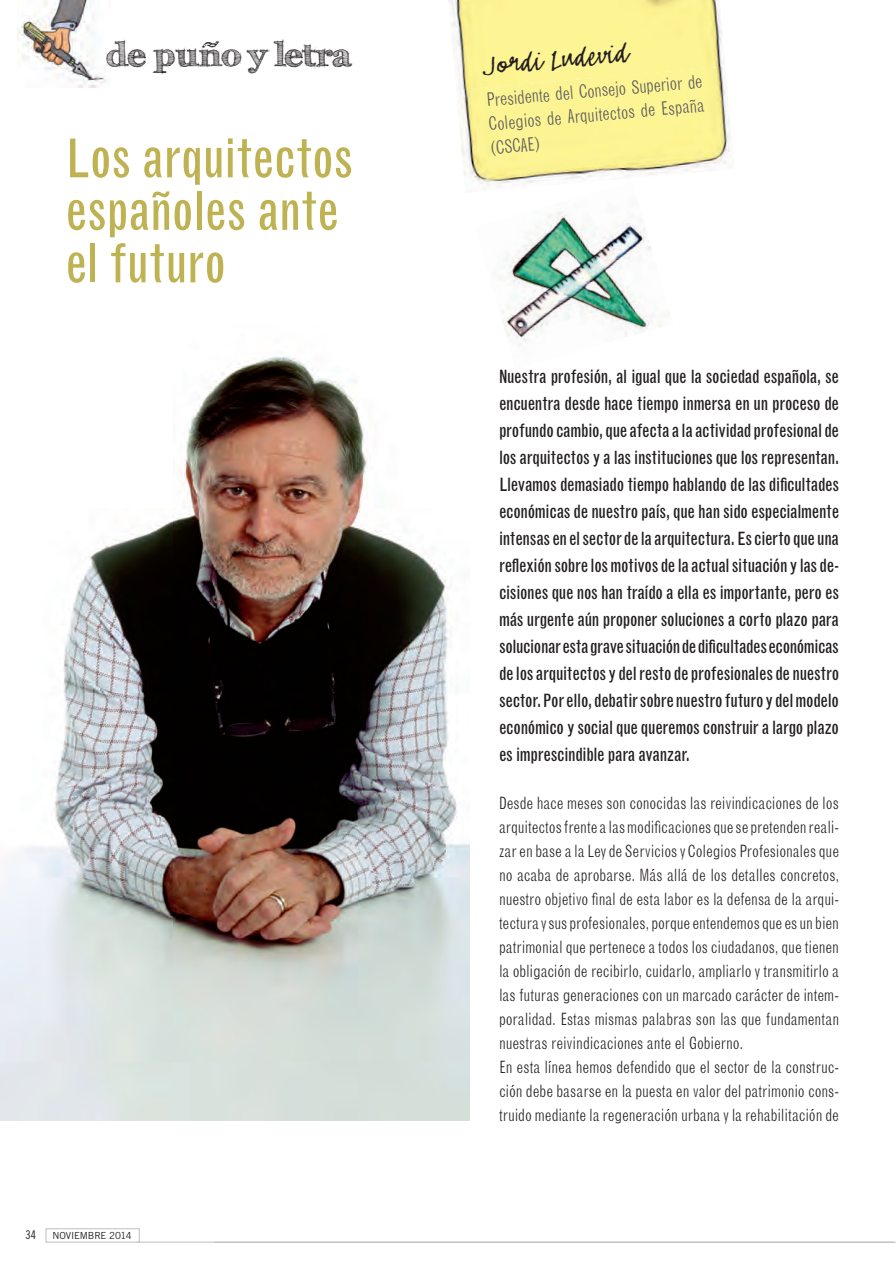
<style>
.page{position:relative;width:896px;height:1267px;background:#fff}
.page>*{position:absolute;margin:0;border:0;box-sizing:border-box;transform-origin:0 0}
.t1{font:condensed 52.5px/52.5px "Grotesque";letter-spacing:-.005em;color:#beb253}
.t2{font:700 33px "FFF Tusj";color:#231f20}
.t3{font:31.5px "Emmascript MVB Std";color:#231f20}
.t4{font:condensed 18px/27px "Grotesque";letter-spacing:-.02em;color:#231f20;text-align:justify}
.t5{font:300 condensed 18px/24px "Grotesque";color:#57585a;text-align:justify}
.t6{font:300 condensed 16.5px/24px "Grotesque";letter-spacing:-.01em;color:#231f20}
.t7{font:12px "Trade Gothic LT Std Cn 18";color:#231f20}
.t8{font:9.75px "Trade Gothic LT Std";letter-spacing:-.015em;color:#231f20}
</style>
<div class="page">
<img style="left:17px;top:0;width:90px;height:88px">
<img style="left:600px;top:78px;width:134px;height:98px">
<img style="left:456px;top:78px;width:144px;height:104px">
<img style="left:591px;top:0;width:134px;height:78px">
<img style="left:448px;top:0;width:143px;height:90px">
<div style="left:46px;top:1228px;width:94px;height:14px;border:1px solid #bdbfbc"></div>
<hr style="left:138px;top:1241px;width:756px;height:1px;background:#bdbfbc">
<img style="left:0;top:356px;width:469px;height:764px">
<img style="left:479px;top:182px;width:191px;height:164px">
<h2 class="t2" style="left:106px;top:36px;width:245px">de puño y letra</h2>
<h1 class="t1" style="left:65px;top:133px;width:289px">Los arquitectos españoles ante el futuro</h1>
<p class="t7" style="left:25px;top:1227px;width:12px">34</p>
<p class="t8" style="left:52px;top:1229px;width:81px">NOVIEMBRE 2014</p>
<h3 class="t3" style="left:482px;top:48px;width:148px;rotate:-5deg">Jordi Ludevid</h3>
<p class="t5" style="left:486px;top:88px;width:218px;rotate:-5deg">Presidente del Consejo Superior de Colegios de Arquitectos de España (CSCAE)</p>
<p class="t4" style="left:499px;top:363px;width:342px">Nuestra profesión, al igual que la sociedad española, se encuentra desde hace tiempo inmersa en un proceso de profundo cambio, que afecta a la actividad profesional de los arquitectos y a las instituciones que los representan.<br>Llevamos demasiado tiempo hablando de las dificultades económicas de nuestro país, que han sido especialmente intensas en el sector de la arquitectura. Es cierto que una reflexión sobre los motivos de la actual situación y las de&shy;cisiones que nos han traído a ella es importante, pero es más urgente aún proponer soluciones a corto plazo para solucionar esta grave situación de dificultades económicas de los arquitectos y del resto de profesionales de nuestro sector. Por ello, debatir sobre nuestro futuro y del modelo económico y social que queremos construir a largo plazo es imprescindible para avanzar.</p>
<p class="t6" style="left:499px;top:791px;width:342px">Desde hace meses son conocidas las reivindicaciones de los arquitectos frente a las modificaciones que se pretenden reali&shy;zar en base a la Ley de Servicios y Colegios Profesionales que no acaba de aprobarse. Más allá de los detalles concretos, nuestro objetivo final de esta labor es la defensa de la arqui&shy;tectura y sus profesionales, porque entendemos que es un bien patrimonial que pertenece a todos los ciudadanos, que tienen la obligación de recibirlo, cuidarlo, ampliarlo y transmitirlo a las futuras generaciones con un marcado carácter de intem&shy;poralidad. Estas mismas palabras son las que fundamentan nuestras reivindicaciones ante el Gobierno.<br>En esta línea hemos defendido que el sector de la construc&shy;ción debe basarse en la puesta en valor del patrimonio cons&shy;truido mediante la regeneración urbana y la rehabilitación de</p>
</div>
